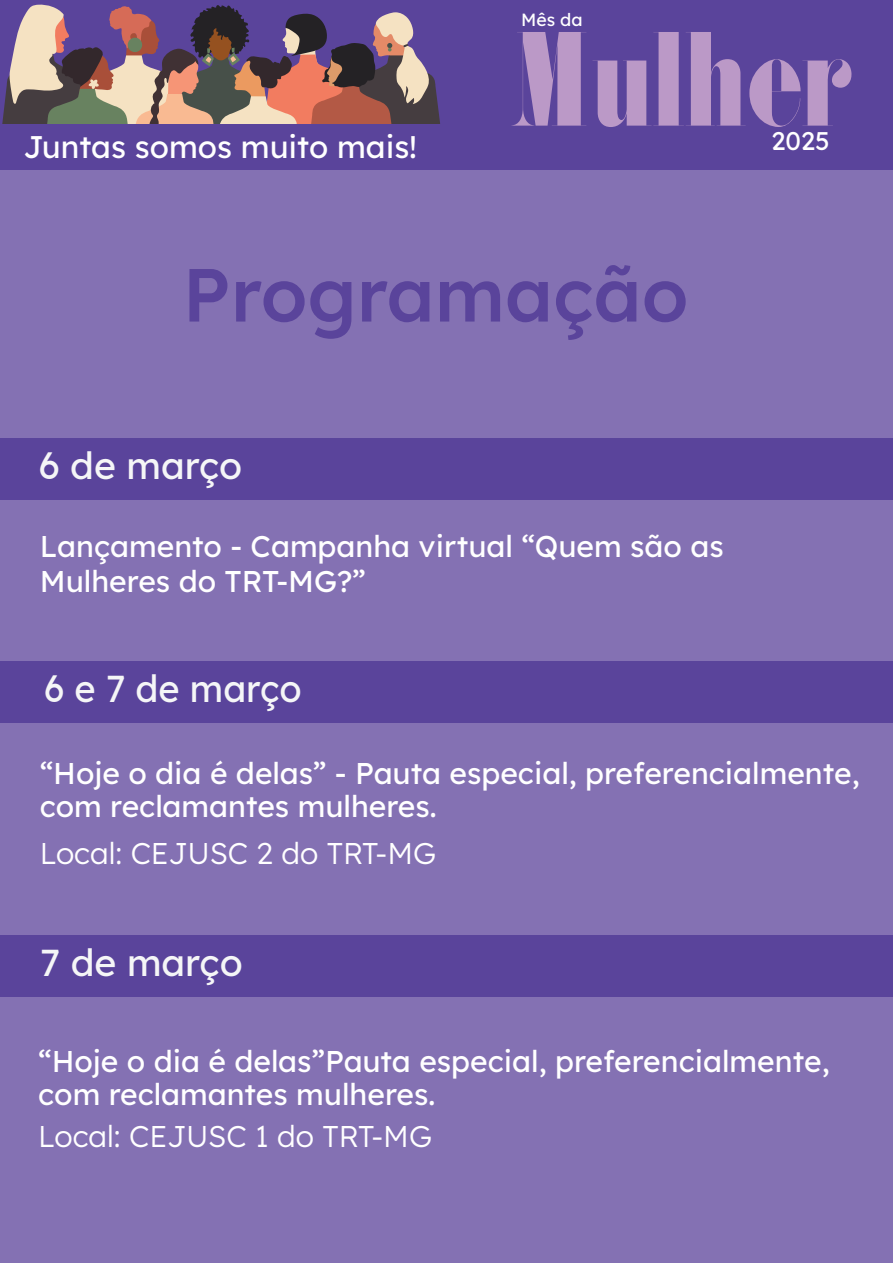
<style>
.page{position:relative;width:893px;height:1263px;background:#8471b3}
.page>*{position:absolute;margin:0;border:0;box-sizing:border-box;transform-origin:0 0}
.t1{font:119.85px "Fau Fau";color:#bb99c7}
.t2{font:500 75px "Lexend";color:#5a449b}
.t3{font:37.5px "Lexend";color:#f5f6f7}
.t4{font:31.35px "Lexend";color:#fff}
.t5{font:30px/33px "Lexend";color:#fff}
.t6{font:300 30px "Lexend";color:#fff}
.t7{font:25.5px "Lexend";color:#fff}
.t8{font:17.7px "Lexend";color:#fff}
</style>
<div class="page">
<div style="left:0;top:0;width:893px;height:170px;background:#5a449b"></div>
<svg style="left:2px;top:4px;width:438px;height:120px"></svg>
<div style="left:0;top:438px;width:893px;height:62px;background:#5a449b"></div>
<div style="left:0;top:661px;width:893px;height:62px;background:#5a449b"></div>
<div style="left:0;top:935px;width:893px;height:62px;background:#5a449b"></div>
<p class="t8" style="left:521px;top:7px;width:63px">Mês da</p>
<p class="t4" style="left:23px;top:124px;width:395px">Juntas somos muito mais!</p>
<h1 class="t1" style="left:520px;top:9px;width:333px">Mulher</h1>
<p class="t7" style="left:771px;top:123px;width:60px">2025</p>
<h2 class="t2" style="left:182px;top:239px;width:508px">Programação</h2>
<p class="t3" style="left:39px;top:438px;width:205px">6 de março</p>
<p class="t5" style="left:40px;top:527px;width:685px;line-height:34.5px">Lançamento - Campanha virtual “Quem são as<br>Mulheres do TRT-MG?”</p>
<p class="t3" style="left:44px;top:661px;width:259px">6 e 7 de março</p>
<p class="t5" style="left:40px;top:755px;width:821px">“Hoje o dia é delas” - Pauta especial, preferencialmente, com reclamantes mulheres.</p>
<p class="t6" style="left:40px;top:831px;width:398px">Local: CEJUSC 2 do TRT-MG</p>
<p class="t3" style="left:40px;top:935px;width:204px">7 de março</p>
<p class="t5" style="left:38px;top:1043px;width:793px">“Hoje o dia é delas”Pauta especial, preferencialmente, com reclamantes mulheres.</p>
<p class="t6" style="left:38px;top:1115px;width:395px">Local: CEJUSC 1 do TRT-MG</p>
</div>
